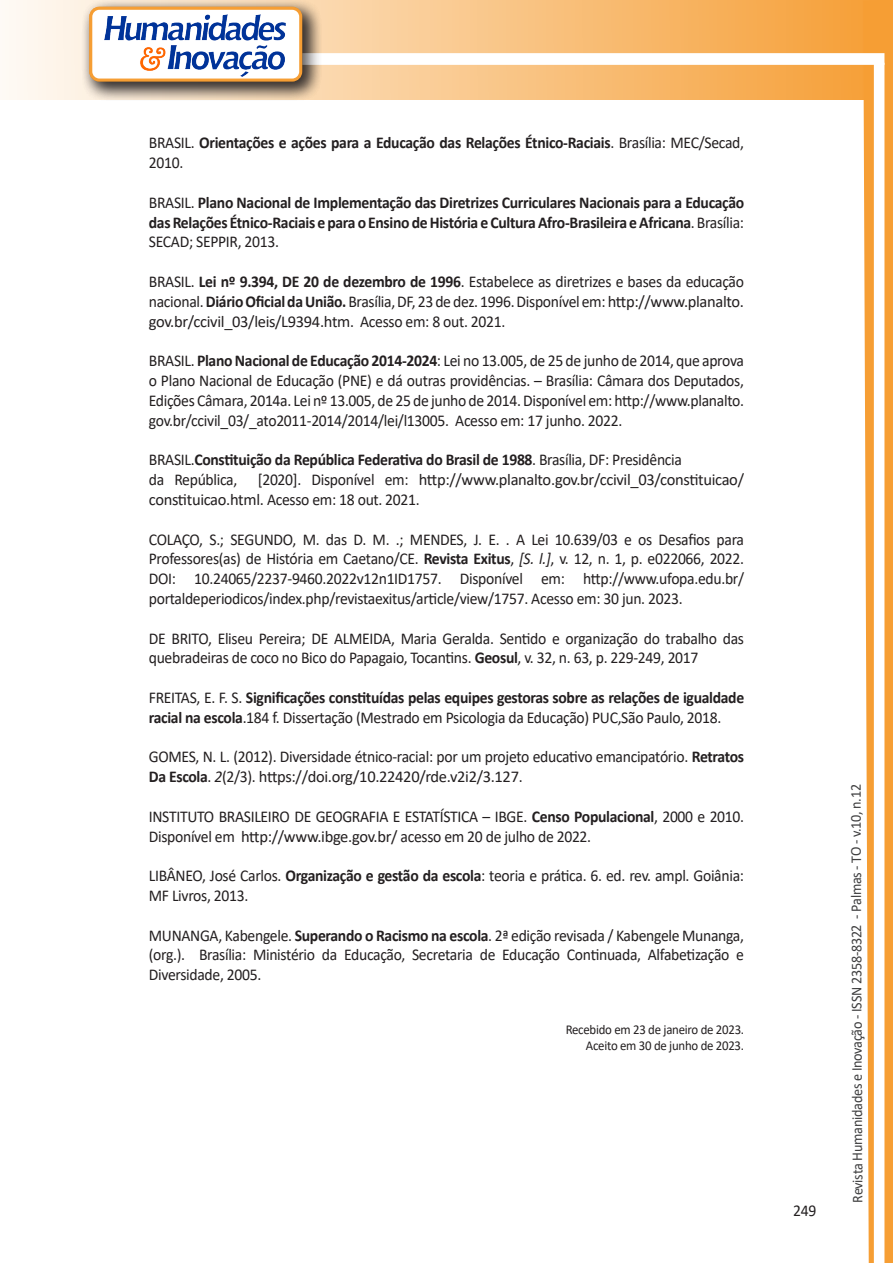
<style>
.page{position:relative;width:893px;height:1263px;background:#fff}
.page>*{position:absolute;margin:0;border:0;box-sizing:border-box;transform-origin:0 0}
.texto{font:16.5px/19.8px "Calibri";letter-spacing:-.02em;color:#231f20;scale:.95 1}
.texto-2{font:700 16.5px/19.8px "Calibri";letter-spacing:-.02em;color:#231f20;scale:.95 1}
.t1{font:15px "Calibri";letter-spacing:-.025em;color:#3e3e3f;scale:.95 1}
.texto-3{font:13.5px "Calibri";letter-spacing:-.02em;color:#231f20;scale:.95 1}
.s1{font-weight:400}
.s2{font-weight:700}
.s3{font-style:italic}
</style>
<div class="page">
<svg style="left:5px;top:0;width:858px;height:100px;background:#f9c484"></svg>
<div style="left:302px;top:53px;width:582px;height:12px;background:#fff;border:2px solid #fff"></div>
<svg style="left:863px;top:0;width:30px;height:1263px"></svg>
<div style="left:81px;top:0;width:241px;height:102px;background:#231f20;opacity:.75"></div>
<div style="left:91px;top:8px;width:210px;height:72px;background:#fff;border-radius:9px"></div>
<img style="left:104px;top:14px;width:181px;height:62px">
<div style="left:89px;top:7px;width:213px;height:75px;border:3px solid #f69e34;border-radius:9px"></div>
<p class="texto-2" style="left:149px;top:133px;width:628px"><span class="s1">BRASIL.</span> Orientações e ações para a Educação das Relações Étnico-Raciais<span class="s1">. Brasília: MEC/Secad,<br>2010.</span></p>
<p class="texto-2" style="left:149px;top:192px;width:628px;text-align:justify"><span class="s1">BRASIL.</span> Plano Nacional de Implementação das Diretrizes Curriculares Nacionais para a Educação das Relações Étnico-Raciais e para o Ensino de História e Cultura Afro-Brasileira e Africana<span class="s1">. Brasília:<br>SECAD; SEPPIR, 2013.</span></p>
<p class="texto" style="left:149px;top:271px;width:628px;text-align:justify">BRASIL. <span class="s2">Lei nº 9.394, DE 20 de dezembro de 1996</span>. Estabelece as diretrizes e bases da educação nacional. <span class="s2">Diário Oficial da União.</span> Brasília, DF, 23 de dez. 1996. Disponível em: http://www.planalto. gov.br/ccivil_03/leis/L9394.htm. Acesso em: 8 out. 2021.</p>
<p class="texto" style="left:149px;top:350px;width:628px;text-align:justify">BRASIL. <span class="s2">Plano Nacional de Educação 2014-2024</span>: Lei no 13.005, de 25 de junho de 2014, que aprova o Plano Nacional de Educação (PNE) e dá outras providências. – Brasília: Câmara dos Deputados, Edições Câmara, 2014a. Lei nº 13.005, de 25 de junho de 2014. Disponível em: http://www.planalto. gov.br/ccivil_03/_ato2011-2014/2014/lei/l13005. Acesso em: 17 junho. 2022.</p>
<p class="texto" style="left:149px;top:449px;width:628px">BRASIL.<span class="s2">Constituição da República Federativa do Brasil de 1988</span>. Brasília, DF: Presidência<br>da República, [2020]. Disponível em: http://www.planalto.gov.br/ccivil_03/constituicao/ constituicao.html. Acesso em: 18 out. 2021.</p>
<p class="texto" style="left:149px;top:529px;width:628px;text-align:justify">COLAÇO, S.; SEGUNDO, M. das D. M. .; MENDES, J. E. . A Lei 10.639/03 e os Desafios para Professores(as) de História em Caetano/CE. <span class="s2">Revista Exitus</span>, <span class="s3">[S. l.]</span>, v. 12, n. 1, p. e022066, 2022.<br>DOI: 10.24065/2237-9460.2022v12n1ID1757. Disponível em: http://www.ufopa.edu.br/ portaldeperiodicos/index.php/revistaexitus/article/view/1757. Acesso em: 30 jun. 2023.</p>
<p class="texto" style="left:149px;top:628px;width:628px">DE BRITO, Eliseu Pereira; DE ALMEIDA, Maria Geralda. Sentido e organização do trabalho das quebradeiras de coco no Bico do Papagaio, Tocantins. <span class="s2">Geosul</span>, v. 32, n. 63, p. 229-249, 2017</p>
<p class="texto-2" style="left:149px;top:687px;width:628px"><span class="s1">FREITAS, E. F. S.</span> Significações constituídas pelas equipes gestoras sobre as relações de igualdade racial na escola<span class="s1">.184 f. Dissertação (Mestrado em Psicologia da Educação) PUC,São Paulo, 2018.</span></p>
<p class="texto" style="left:149px;top:746px;width:628px">GOMES, N. L. (2012). Diversidade étnico-racial: por um projeto educativo emancipatório. <span class="s2">Retratos<br>Da Escola</span>. <span class="s3">2</span>(2/3). https://doi.org/10.22420/rde.v2i2/3.127.</p>
<p class="texto" style="left:149px;top:806px;width:628px">INSTITUTO BRASILEIRO DE GEOGRAFIA E ESTATÍSTICA – IBGE. <span class="s2">Censo Populacional</span>, 2000 e 2010.<br>Disponível em http://www.ibge.gov.br/ acesso em 20 de julho de 2022.</p>
<p class="texto" style="left:149px;top:865px;width:628px">LIBÂNEO, José Carlos. <span class="s2">Organização e gestão da escola</span>: teoria e prática. 6. ed. rev. ampl. Goiânia:<br>MF Livros, 2013.</p>
<p class="texto" style="left:149px;top:925px;width:628px;text-align:justify">MUNANGA, Kabengele. <span class="s2">Superando o Racismo na escola</span>. 2ª edição revisada / Kabengele Munanga, (org.). Brasília: Ministério da Educação, Secretaria de Educação Continuada, Alfabetização e Diversidade, 2005.</p>
<p class="texto-3" style="left:566px;top:1020px;width:189px">Recebido em 23 de janeiro de 2023.</p>
<p class="texto-3" style="left:586px;top:1036px;width:168px">Aceito em 30 de junho de 2023.</p>
<p class="texto" style="left:793px;top:1200px;width:26px">249</p>
<p class="t1" style="left:846px;top:1203px;width:442px;rotate:-90deg">Revista Humanidades e Inovação - ISSN 2358-8322 - Palmas - TO - v.10, n.12</p>
</div>
